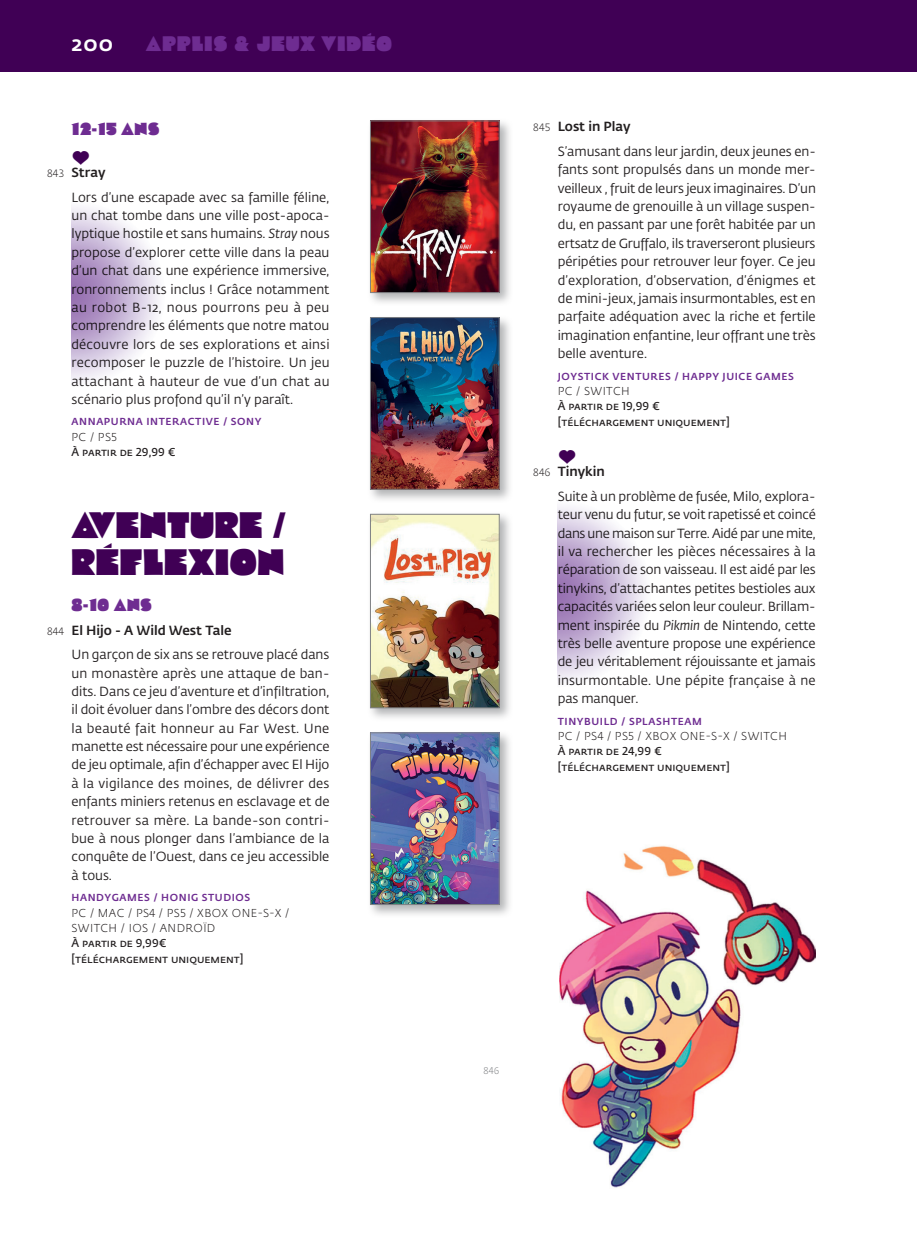
<style>
.page{position:relative;width:917px;height:1235px;background:#fff}
.page>*{position:absolute;margin:0;border:0;box-sizing:border-box;transform-origin:0 0}
.t1{font:36.75px/36.8px "Cooter Deuce";letter-spacing:.015em;color:#400055}
.t2{font:21px "Cooter Deuce";letter-spacing:.05em;color:#6e2c91}
.t3{font:500 21px "Fedra Sans Pro";color:#fff}
.t4{font:17.5px "Cooter Deuce";letter-spacing:.04em;color:#6e2c91}
.t5{font:14px "RLPE";color:#400055}
.t6{font:13.12px/18.4px "Fedra Sans Pro";color:#231f20}
.t7{font:600 11.38px/15.2px "Fedra Sans Pro";color:#231f20}
.t8{font:300 11.38px/15.2px "Fedra Sans Pro";letter-spacing:.035em;color:#231f20}
.t9{font:500 10.15px "Fedra Sans Pro";letter-spacing:.06em;color:#6e2c91}
.t10{font:300 9.62px "Fedra Sans Pro";color:#808285}
.s1{font-weight:300;font-size:10.5px}
.s2{font-weight:500}
.s3{font-style:italic}
</style>
<div class="page">
<div style="left:0;top:0;width:915px;height:71px;background:#400055"></div>
<hr style="left:915px;top:0;width:2px;height:71px;background:#400055">
<div style="left:367px;top:117px;width:146px;height:189px;background:#808285;opacity:.6"></div>
<img style="left:372px;top:123px;width:125px;height:168px">
<div style="left:370px;top:121px;width:129px;height:172px;border:1px solid #808285"></div>
<div style="left:367px;top:314px;width:146px;height:189px;background:#808285;opacity:.6"></div>
<img style="left:372px;top:319px;width:125px;height:168px">
<div style="left:370px;top:317px;width:129px;height:172px;border:1px solid #808285"></div>
<div style="left:367px;top:511px;width:146px;height:210px;background:#808285;opacity:.6"></div>
<img style="left:372px;top:516px;width:125px;height:190px">
<div style="left:370px;top:514px;width:129px;height:194px;border:1px solid #808285"></div>
<div style="left:367px;top:729px;width:146px;height:189px;background:#808285;opacity:.6"></div>
<img style="left:372px;top:734px;width:125px;height:168px">
<div style="left:370px;top:732px;width:129px;height:172px;border:1px solid #808285"></div>
<img style="left:559px;top:845px;width:257px;height:343px">
<h2 class="t3" style="left:71px;top:27px;width:43px">200</h2>
<h2 class="t2" style="left:146px;top:32px;width:248px">APPLIS &amp; JEUX VIDÉO</h2>
<h3 class="t4" style="left:71px;top:119px;width:89px">12-15 ANS</h3>
<p class="t5" style="left:71px;top:150px;width:20px">a</p>
<p class="t6" style="left:71px;top:160px;width:259px;line-height:24.5px;text-indent:-25px"><span class="s1">843</span> <span class="s2">Stray<br></span>Lors d’une escapade avec sa famille féline,</p>
<p class="t6" style="left:71px;top:206px;width:260px;text-align:justify">un chat tombe dans une ville post-apoca&shy;lyptique hostile et sans humains. <span class="s3">Stray</span> nous propose d’explorer cette ville dans la peau d’un chat dans une expérience immersive, ronronnements inclus ! Grâce notamment au robot B-12, nous pourrons peu à peu comprendre les éléments que notre matou découvre lors de ses explorations et ainsi recomposer le puzzle de l’histoire. Un jeu attachant à hauteur de vue d’un chat au scénario plus profond qu’il n’y paraît.</p>
<p class="t9" style="left:72px;top:414px;width:191px">ANNAPURNA INTERACTIVE / SONY</p>
<p class="t8" style="left:72px;top:429px;width:47px">PC / PS5</p>
<p class="t7" style="left:71px;top:444px;width:106px">À partir de 29,99 €</p>
<h1 class="t1" style="left:71px;top:507px;width:216px">AVENTURE /<br>RÉFLEXION</h1>
<h3 class="t4" style="left:71px;top:595px;width:82px">8-10 ANS</h3>
<p class="t6" style="left:71px;top:617px;width:259px;line-height:24.5px;text-indent:-25px"><span class="s1">844</span> <span class="s2">El Hijo - A Wild West Tale<br></span>Un garçon de six ans se retrouve placé dans</p>
<p class="t6" style="left:71px;top:663px;width:260px;text-align:justify">un monastère après une attaque de ban&shy;dits. Dans ce jeu d’aventure et d’infiltration, il doit évoluer dans l’ombre des décors dont la beauté fait honneur au Far West. Une manette est nécessaire pour une expérience de jeu optimale, afin d’échapper avec El Hijo à la vigilance des moines, de délivrer des enfants miniers retenus en esclavage et de retrouver sa mère. La bande- son contri&shy;bue à nous plonger dans l’ambiance de la conquête de l’Ouest, dans ce jeu accessible à tous.</p>
<p class="t9" style="left:72px;top:889px;width:180px">HANDYGAMES / HONIG STUDIOS</p>
<p class="t8" style="left:72px;top:904px;width:219px">PC / MAC / PS4 / PS5 / XBOX ONE-S-X /<br>SWITCH / IOS / ANDROÏD</p>
<p class="t7" style="left:71px;top:935px;width:174px">À partir de 9,99€ [téléchargement uniquement]</p>
<p class="t6" style="left:558px;top:114px;width:260px;line-height:24.5px;text-indent:-25px"><span class="s1">845</span> <span class="s2">Lost in Play<br></span>S’amusant dans leur jardin, deux jeunes en-</p>
<p class="t6" style="left:558px;top:160px;width:260px;text-align:justify">fants sont propulsés dans un monde mer&shy;veilleux , fruit de leurs jeux imaginaires. D’un royaume de grenouille à un village suspen&shy;du, en passant par une forêt habitée par un ertsatz de Gruffalo, ils traverseront plusieurs péripéties pour retrouver leur foyer. Ce jeu d’exploration, d’observation, d’énigmes et de mini-jeux, jamais insurmontables, est en parfaite adéquation avec la riche et fertile imagination enfantine, leur offrant une très belle aventure.</p>
<p class="t9" style="left:558px;top:368px;width:237px">JOYSTICK VENTURES / HAPPY JUICE GAMES</p>
<p class="t8" style="left:558px;top:383px;width:73px">PC / SWITCH</p>
<p class="t7" style="left:558px;top:398px;width:174px">À partir de 19,99 € [téléchargement uniquement]</p>
<p class="t5" style="left:558px;top:449px;width:20px">a</p>
<p class="t6" style="left:558px;top:459px;width:259px;line-height:24.5px;text-indent:-25px"><span class="s1">846</span> <span class="s2">Tinykin<br></span>Suite à un problème de fusée, Milo, explora-</p>
<p class="t6" style="left:558px;top:505px;width:260px;text-align:justify">teur venu du futur, se voit rapetissé et coincé dans une maison sur Terre. Aidé par une mite, il va rechercher les pièces nécessaires à la réparation de son vaisseau. Il est aidé par les tinykins, d’attachantes petites bestioles aux capacités variées selon leur couleur. Brillam&shy;ment inspirée du <span class="s3">Pikmin</span> de Nintendo, cette très belle aventure propose une expérience de jeu véritablement réjouissante et jamais insurmontable. Une pépite française à ne pas manquer.</p>
<p class="t9" style="left:558px;top:713px;width:146px">TINYBUILD / SPLASHTEAM</p>
<p class="t8" style="left:558px;top:728px;width:231px">PC / PS4 / PS5 / XBOX ONE-S-X / SWITCH</p>
<p class="t7" style="left:558px;top:743px;width:174px">À partir de 24,99 € [téléchargement uniquement]</p>
<p class="t10" style="left:483px;top:1064px;width:18px">846</p>
</div>
